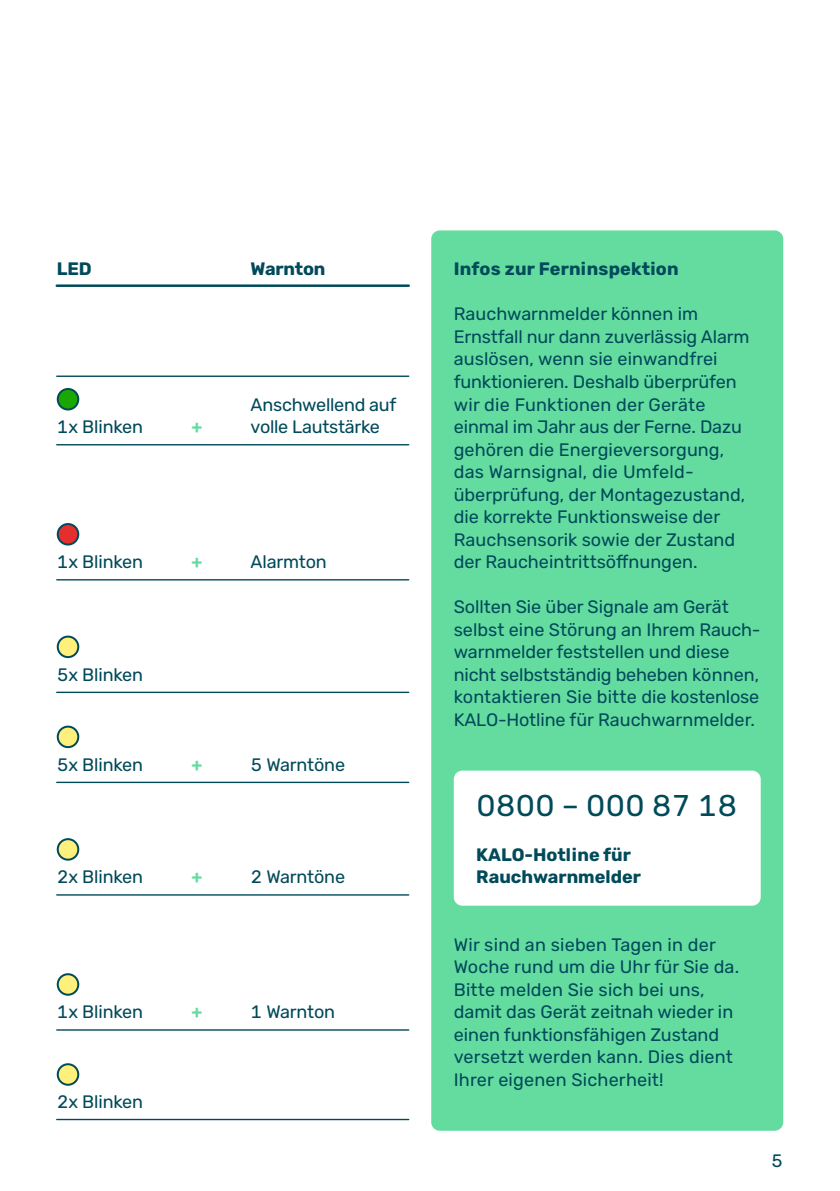
<style>
.page{position:relative;width:840px;height:1191px;background:#fff}
.page>*{position:absolute;margin:0;border:0;box-sizing:border-box;transform-origin:0 0}
.t1{font:30px "Rubik KALO Regular";letter-spacing:-.01em;color:#004a5a}
.t2{font:18px/22.4px "Rubik KALO Regular";color:#004a5a}
.t3{font:18px/22.4px "Rubik KALO Bold";color:#004a5a}
.t4{font:18px "Rubik KALO Bold";color:#64dca0}
</style>
<div class="page">
<hr style="left:57px;top:375px;width:351px;height:2px;background:#004a5a">
<hr style="left:57px;top:444px;width:351px;height:1px;background:#004a5a">
<hr style="left:57px;top:284px;width:351px;height:3px;background:#004a5a">
<hr style="left:57px;top:579px;width:351px;height:1px;background:#004a5a">
<hr style="left:57px;top:691px;width:351px;height:2px;background:#004a5a">
<hr style="left:57px;top:781px;width:351px;height:2px;background:#004a5a">
<hr style="left:57px;top:894px;width:351px;height:1px;background:#004a5a">
<hr style="left:57px;top:1029px;width:351px;height:1px;background:#004a5a">
<hr style="left:57px;top:1118px;width:351px;height:2px;background:#004a5a">
<div style="left:58px;top:389px;width:20px;height:20px;background:#1aa800;border-radius:50%"></div>
<div style="left:57px;top:388px;width:22px;height:22px;border:2px solid #004a5a;border-radius:50%"></div>
<div style="left:58px;top:524px;width:20px;height:20px;background:#e52f2f;border-radius:50%"></div>
<div style="left:57px;top:523px;width:22px;height:22px;border:2px solid #004a5a;border-radius:50%"></div>
<div style="left:58px;top:636px;width:20px;height:21px;background:#fff07b;border-radius:50%"></div>
<div style="left:57px;top:635px;width:22px;height:23px;border:2px solid #004a5a;border-radius:50%"></div>
<div style="left:58px;top:726px;width:20px;height:21px;background:#fff07b;border-radius:50%"></div>
<div style="left:57px;top:725px;width:22px;height:23px;border:2px solid #004a5a;border-radius:50%"></div>
<div style="left:58px;top:839px;width:20px;height:20px;background:#fff07b;border-radius:50%"></div>
<div style="left:57px;top:838px;width:22px;height:22px;border:2px solid #004a5a;border-radius:50%"></div>
<div style="left:58px;top:974px;width:20px;height:20px;background:#fff07b;border-radius:50%"></div>
<div style="left:57px;top:973px;width:22px;height:22px;border:2px solid #004a5a;border-radius:50%"></div>
<div style="left:58px;top:1064px;width:20px;height:20px;background:#fff07b;border-radius:50%"></div>
<div style="left:57px;top:1063px;width:22px;height:22px;border:2px solid #004a5a;border-radius:50%"></div>
<div style="left:431px;top:230px;width:351px;height:900px;background:#64dca0;border-radius:9px"></div>
<div style="left:453px;top:770px;width:307px;height:135px;background:#fff;border-radius:9px"></div>
<p class="t3" style="left:57px;top:258px;width:36px">LED</p>
<p class="t3" style="left:250px;top:258px;width:76px">Warnton</p>
<p class="t2" style="left:57px;top:416px;width:88px">1x Blinken</p>
<p class="t4" style="left:191px;top:416px;width:12px">+</p>
<p class="t2" style="left:250px;top:393px;width:147px">Anschwellend auf volle Lautstärke</p>
<p class="t2" style="left:57px;top:551px;width:88px">1x Blinken</p>
<p class="t4" style="left:191px;top:551px;width:12px">+</p>
<p class="t2" style="left:250px;top:551px;width:78px">Alarmton</p>
<p class="t2" style="left:57px;top:663px;width:88px">5x Blinken</p>
<p class="t3" style="left:453px;top:258px;width:226px">Infos zur Ferninspektion</p>
<p class="t2" style="left:453px;top:303px;width:297px">Rauchwarnmelder können im<br>Ernstfall nur dann zuverlässig Alarm auslösen, wenn sie einwandfrei funktionieren. Deshalb überprüfen wir die Funktionen der Geräte einmal im Jahr aus der Ferne. Dazu gehören die Energieversorgung, das Warnsignal, die Umfeld&shy;überprüfung, der Montagezustand, die korrekte Funktionsweise der<br>Rauchsensorik sowie der Zustand der Raucheintrittsöffnungen.</p>
<p class="t2" style="left:453px;top:596px;width:308px">Sollten Sie über Signale am Gerät selbst eine Störung an Ihrem Rauch&shy;warnmelder feststellen und diese nicht selbstständig beheben können, kontaktieren Sie bitte die kostenlose KALO-Hotline für Rauchwarnmelder.</p>
<p class="t2" style="left:57px;top:753px;width:88px">5x Blinken</p>
<p class="t4" style="left:191px;top:754px;width:12px">+</p>
<p class="t2" style="left:250px;top:753px;width:96px">5 Warntöne</p>
<h1 class="t1" style="left:476px;top:788px;width:262px">0800 – 000 87 18</h1>
<p class="t2" style="left:57px;top:866px;width:88px">2x Blinken</p>
<p class="t4" style="left:191px;top:866px;width:12px">+</p>
<p class="t2" style="left:250px;top:866px;width:96px">2 Warntöne</p>
<p class="t3" style="left:476px;top:843px;width:166px">KALO-Hotline für<br>Rauchwarnmelder</p>
<p class="t2" style="left:57px;top:1001px;width:88px">1x Blinken</p>
<p class="t4" style="left:191px;top:1001px;width:12px">+</p>
<p class="t2" style="left:250px;top:1001px;width:86px">1 Warnton</p>
<p class="t2" style="left:453px;top:933px;width:287px">Wir sind an sieben Tagen in der<br>Woche rund um die Uhr für Sie da.<br>Bitte melden Sie sich bei uns, damit das Gerät zeitnah wieder in einen funktionsfähigen Zustand versetzt werden kann. Dies dient<br>Ihrer eigenen Sicherheit!</p>
<p class="t2" style="left:57px;top:1091px;width:88px">2x Blinken</p>
<p class="t2" style="left:770px;top:1150px;width:13px">5</p>
</div>
